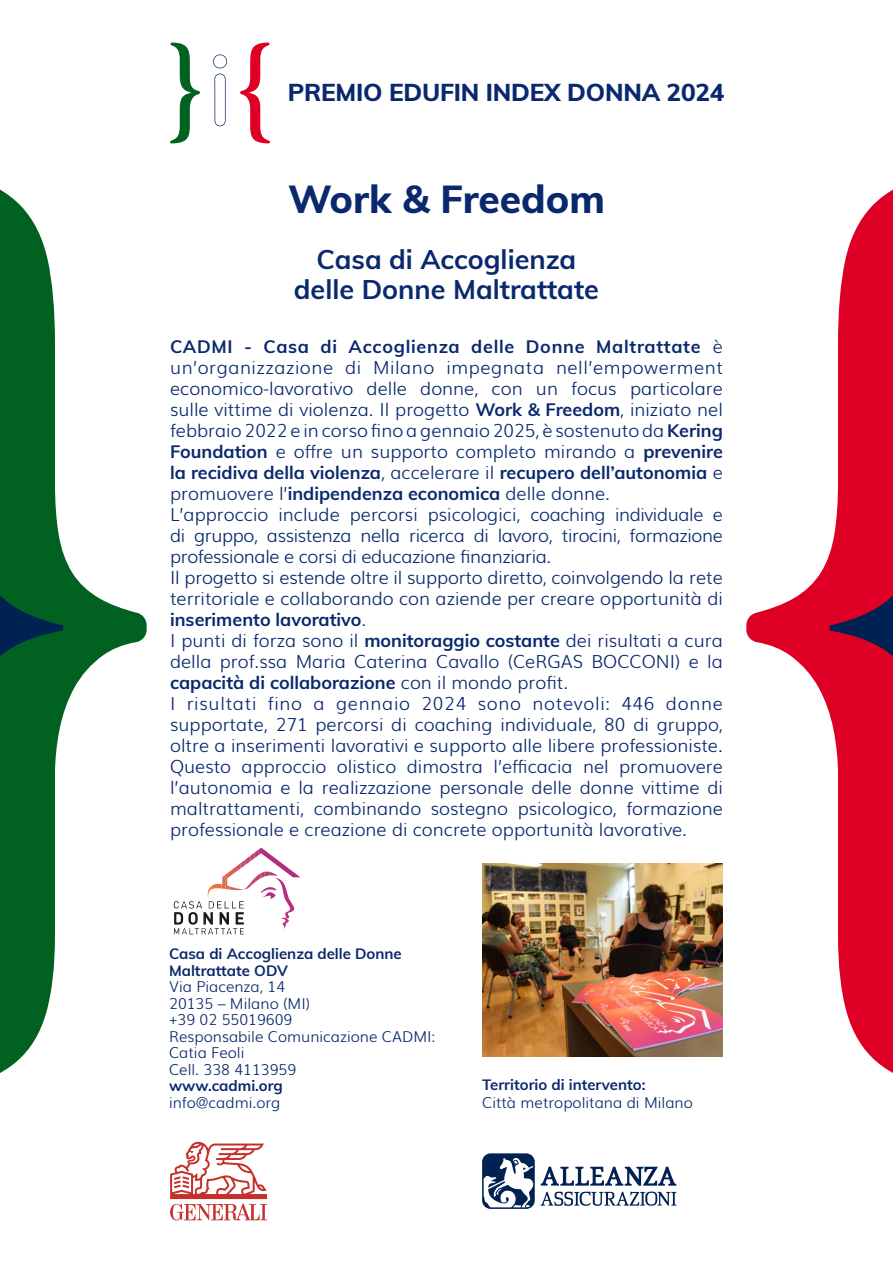
<style>
.page{position:relative;width:893px;height:1263px;background:#fff}
.page>*{position:absolute;margin:0;border:0;box-sizing:border-box;transform-origin:0 0}
.t1{font:800 39px "Muli";color:#09286d}
.t2{font:700 27px "Muli";color:#09286d}
.t3{font:800 24.45px "Muli";letter-spacing:-.01em;color:#09286d}
.t4{font:300 18px/21px "Muli";color:#09286d;text-align:justify}
.t5{font:300 15px "Muli";color:#09286d}
.t6{font:700 15px "Muli";color:#09286d}
.s1{font-weight:700}
</style>
<div class="page">
<svg style="left:0;top:189px;width:147px;height:884px"></svg>
<svg style="left:746px;top:189px;width:147px;height:884px"></svg>
<svg style="left:170px;top:1141px;width:97px;height:79px"></svg>
<svg style="left:170px;top:43px;width:30px;height:100px"></svg>
<svg style="left:213px;top:54px;width:14px;height:14px"></svg>
<svg style="left:214px;top:74px;width:12px;height:52px"></svg>
<svg style="left:240px;top:43px;width:30px;height:100px"></svg>
<svg style="left:541px;top:1191px;width:135px;height:15px"></svg>
<svg style="left:541px;top:1166px;width:135px;height:19px"></svg>
<svg style="left:482px;top:1153px;width:53px;height:56px"></svg>
<svg style="left:484px;top:1157px;width:49px;height:50px"></svg>
<img style="left:482px;top:864px;width:241px;height:193px">
<svg style="left:173px;top:847px;width:128px;height:88px"></svg>
<p class="t3" style="left:288px;top:75px;width:438px">PREMIO EDUFIN INDEX DONNA 2024</p>
<p class="t1" style="left:288px;top:170px;width:318px">Work &amp; Freedom</p>
<p class="t2" style="left:317px;top:239px;width:261px">Casa di Accoglienza</p>
<p class="t2" style="left:294px;top:269px;width:307px">delle Donne Maltrattate</p>
<p class="t4" style="left:170px;top:335px;width:554px"><span class="s1">CADMI - Casa di Accoglienza delle Donne Maltrattate</span> è un’organizzazione di Milano impegnata nell’empowerment economico-lavorativo delle donne, con un focus particolare sulle vittime di violenza. Il progetto <span class="s1">Work &amp; Freedom</span>, iniziato nel febbraio 2022 e in corso fino a gennaio 2025, è sostenuto da <span class="s1">Kering Foundation</span> e offre un supporto completo mirando a <span class="s1">prevenire la recidiva della violenza</span>, accelerare il <span class="s1">recupero dell’autonomia</span> e promuovere l’<span class="s1">indipendenza economica</span> delle donne.</p>
<p class="t4" style="left:170px;top:503px;width:554px">L’approccio include percorsi psicologici, coaching individuale e di gruppo, assistenza nella ricerca di lavoro, tirocini, formazione professionale e corsi di educazione finanziaria.</p>
<p class="t4" style="left:170px;top:566px;width:554px">Il progetto si estende oltre il supporto diretto, coinvolgendo la rete territoriale e collaborando con aziende per creare opportunità di <span class="s1">inserimento lavorativo</span>.</p>
<p class="t4" style="left:170px;top:629px;width:554px">I punti di forza sono il <span class="s1">monitoraggio costante</span> dei risultati a cura della prof.ssa Maria Caterina Cavallo (CeRGAS BOCCONI) e la <span class="s1">capacità di collaborazione</span> con il mondo profit.</p>
<p class="t4" style="left:170px;top:692px;width:554px">I risultati fino a gennaio 2024 sono notevoli: 446 donne supportate, 271 percorsi di coaching individuale, 80 di gruppo, oltre a inserimenti lavorativi e supporto alle libere professioniste.<br>Questo approccio olistico dimostra l’efficacia nel promuovere l’autonomia e la realizzazione personale delle donne vittime di maltrattamenti, combinando sostegno psicologico, formazione professionale e creazione di concrete opportunità lavorative.</p>
<p class="t6" style="left:169px;top:943px;width:234px">Casa di Accoglienza delle Donne</p>
<p class="t6" style="left:169px;top:959px;width:120px">Maltrattate ODV</p>
<p class="t5" style="left:169px;top:975px;width:118px">Via Piacenza, 14</p>
<p class="t5" style="left:169px;top:991px;width:143px">20135 – Milano (MI)</p>
<p class="t5" style="left:169px;top:1008px;width:125px">+39 02 55019609</p>
<p class="t5" style="left:169px;top:1024px;width:268px">Responsabile Comunicazione CADMI:</p>
<p class="t5" style="left:169px;top:1041px;width:77px">Catia Feoli</p>
<p class="t5" style="left:169px;top:1057px;width:129px">Cell. 338 4113959</p>
<p class="t6" style="left:169px;top:1075px;width:115px">www.cadmi.org</p>
<p class="t5" style="left:169px;top:1090px;width:113px">info@cadmi.org</p>
<p class="t6" style="left:482px;top:1073px;width:165px">Territorio di intervento:</p>
<p class="t5" style="left:482px;top:1090px;width:212px">Città metropolitana di Milano</p>
</div>
